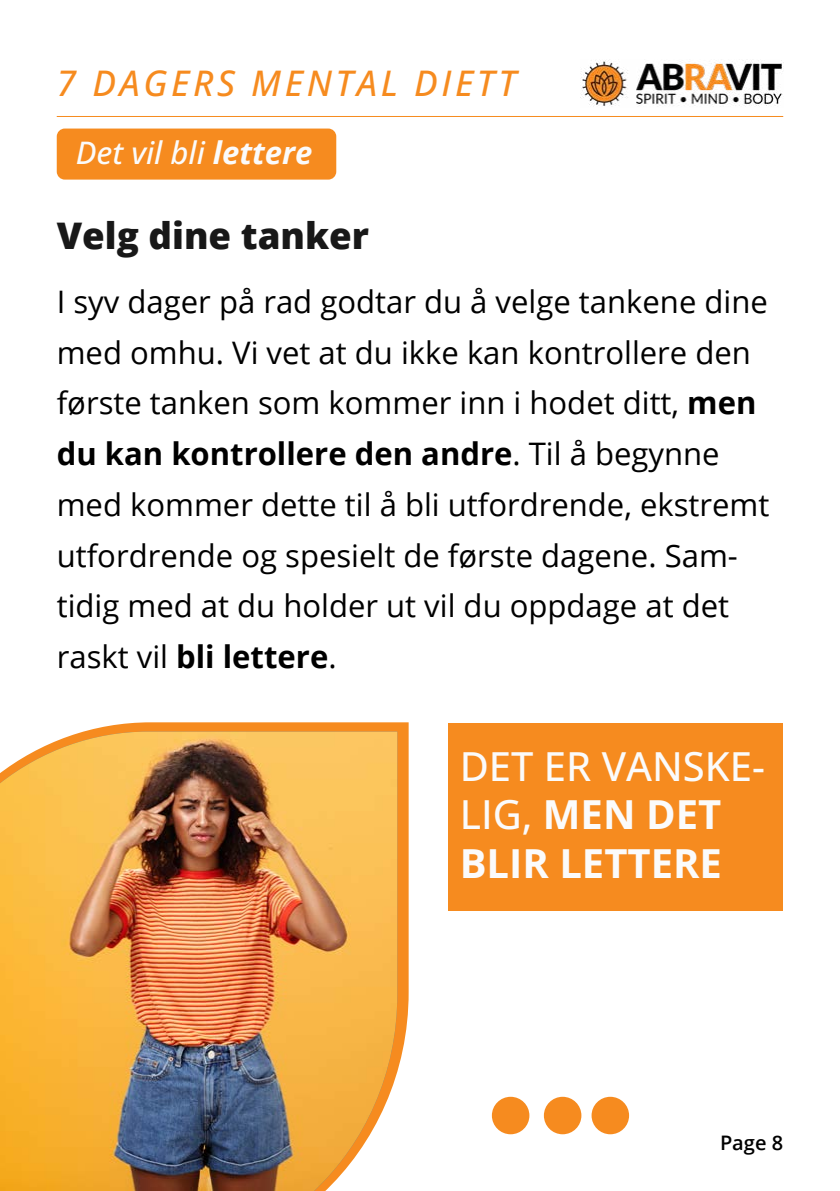
<style>
.page{position:relative;width:840px;height:1191px;background:#fff}
.page>*{position:absolute;margin:0;border:0;box-sizing:border-box;transform-origin:0 0}
.t1{font:700 40px/48px "Open Sans";color:#fbfbfb}
.t2{font:800 36.6px "Open Sans";color:#181818}
.t3{font:italic 500 35.2px "Open Sans";letter-spacing:.1em;color:#f68b1f}
.t4{font:31px/50.8px "Open Sans";color:#000}
.t5{font:italic 500 31px "Open Sans";color:#fbfbfb}
.t6{font:600 20px "Open Sans";color:#000}
.s1{font-weight:700}
.s2{font-weight:500}
</style>
<div class="page">
<svg style="left:86px;top:722px;width:322px;height:351px;background:#f59533"></svg>
<img style="left:0;top:731px;width:397px;height:460px">
<div style="left:57px;top:129px;width:279px;height:51px;background:#f68b1f;border-radius:8px"></div>
<div style="left:448px;top:723px;width:334px;height:187px;background:#f68b1f"></div>
<div style="left:591px;top:1096px;width:37px;height:38px;background:#f68b1f;border-radius:50%"></div>
<div style="left:543px;top:1096px;width:38px;height:38px;background:#f68b1f;border-radius:50%"></div>
<div style="left:491px;top:1096px;width:38px;height:38px;background:#f68b1f;border-radius:50%"></div>
<img style="left:580px;top:60px;width:202px;height:46px">
<hr style="left:57px;top:116px;width:725px;height:1px;background:#f68b1f">
<p class="t3" style="left:57px;top:58px;width:461px">7 DAGERS MENTAL DIETT</p>
<p class="t5" style="left:76px;top:131px;width:238px">Det vil bli <span class="s1">lettere</span></p>
<p class="t2" style="left:57px;top:208px;width:314px">Velg dine tanker</p>
<p class="t4" style="left:57px;top:275px;width:713px">I syv dager på rad godtar du å velge tankene dine med omhu. Vi vet at du ikke kan kontrollere den første tanken som kommer inn i hodet ditt, <span class="s1">men du kan kontrollere den andre</span>. Til å begynne med kommer dette til å bli utfordrende, ekstremt utfordrende og spesielt de første dagene. Sam&shy;tidig med at du holder ut vil du oppdage at det raskt vil <span class="s1">bli lettere</span>.</p>
<p class="t1" style="left:459px;top:742px;width:307px"><span class="s2">DET ER VANSKE-<br>LIG,</span> MEN DET<br>BLIR LETTERE</p>
<p class="t6" style="left:719px;top:1128px;width:65px">Page 8</p>
</div>
